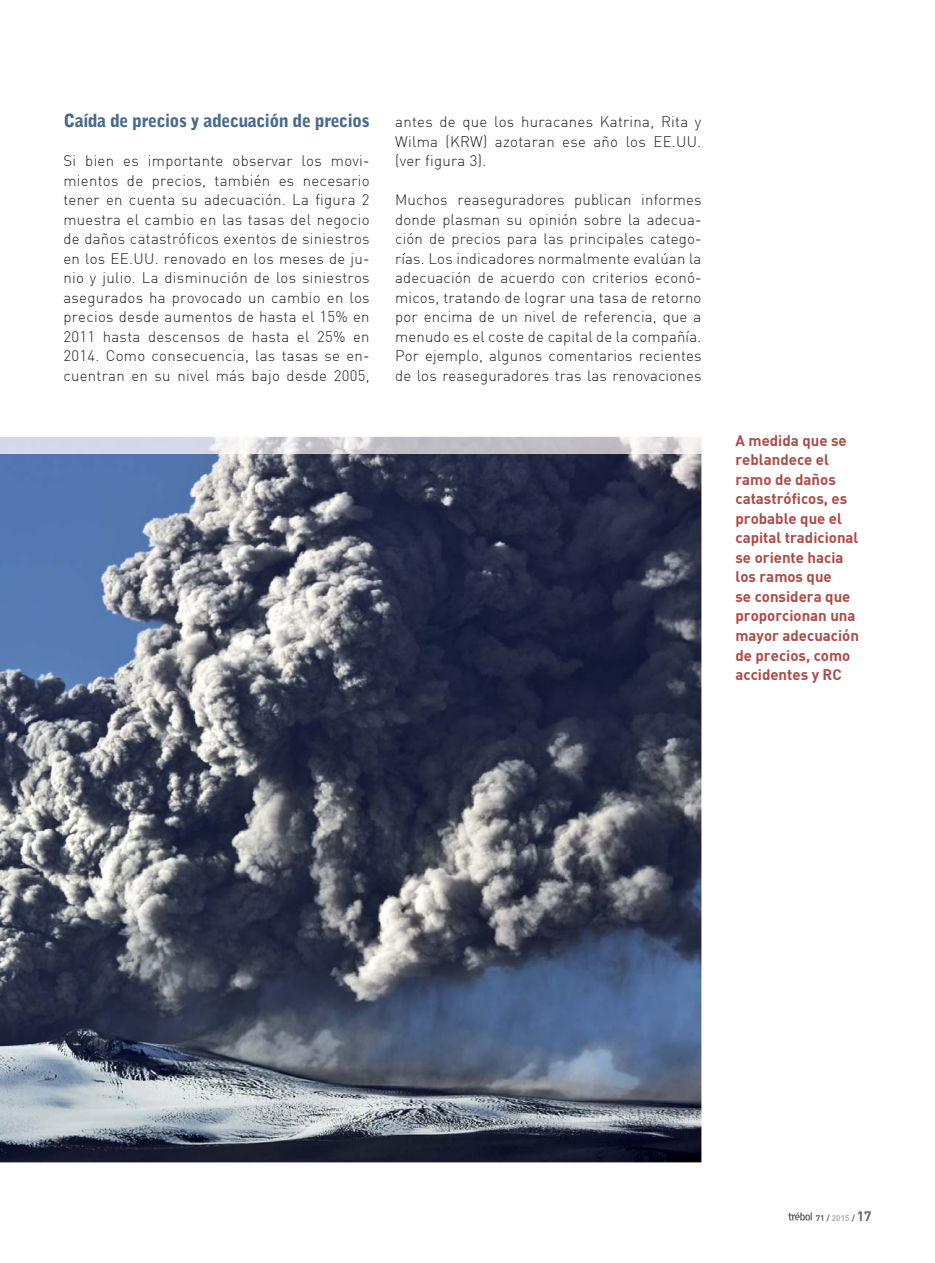
<style>
.page{position:relative;width:935px;height:1263px;background:#fff}
.page>*{position:absolute;margin:0;border:0;box-sizing:border-box;transform-origin:0 0}
.t1{font:900 18px "Bell Gothic Std";letter-spacing:-.03em;color:#466b8c}
.t2{font:300 15px/19.5px "DIN";letter-spacing:.02em;color:#231f20;text-align:justify}
.t3{font:700 15px/19.5px "DIN";color:#af4a45}
.t4{font:700 8.25px "DIN";color:#67686b}
.s1{color:#aeb0b3}
.s2{font-size:13.5px}
</style>
<div class="page">
<svg style="left:788px;top:1212px;width:24px;height:8px"></svg>
<img style="left:0;top:454px;width:701px;height:708px">
<svg style="left:0;top:437px;width:701px;height:17px;background:#d1d0d9"></svg>
<p class="t1" style="left:63px;top:112px;width:308px">Caída de precios y adecuación de precios</p>
<p class="t2" style="left:63px;top:151px;width:308px">Si bien es importante observar los movi&shy;mientos de precios, también es necesario tener en cuenta su adecuación. La figura 2 muestra el cambio en las tasas del negocio de daños catastróficos exentos de siniestros en los EE.UU. renovado en los meses de ju&shy;nio y julio. La disminución de los siniestros asegurados ha provocado un cambio en los precios desde aumentos de hasta el 15% en 2011 hasta descensos de hasta el 25% en 2014. Como consecuencia, las tasas se en&shy;cuentran en su nivel más bajo desde 2005,</p>
<p class="t2" style="left:395px;top:112px;width:308px">antes de que los huracanes Katrina, Rita y Wilma (KRW) azotaran ese año los EE.UU. (ver figura 3).</p>
<p class="t2" style="left:395px;top:190px;width:308px">Muchos reaseguradores publican informes donde plasman su opinión sobre la adecua&shy;ción de precios para las principales catego&shy;rías. Los indicadores normalmente evalúan la adecuación de acuerdo con criterios econó&shy;micos, tratando de lograr una tasa de retorno por encima de un nivel de referencia, que a menudo es el coste de capital de la compañía.<br>Por ejemplo, algunos comentarios recientes de los reaseguradores tras las renovaciones</p>
<p class="t3" style="left:735px;top:430px;width:125px">A medida que se reblandece el ramo de daños catastróficos, es probable que el capital tradicional se oriente hacia los ramos que<br>se considera que proporcionan una mayor adecuación de precios, como accidentes y RC</p>
<p class="t4" style="left:815px;top:1211px;width:57px">71 / <span class="s1">2015</span> / <span class="s2">17</span></p>
</div>
